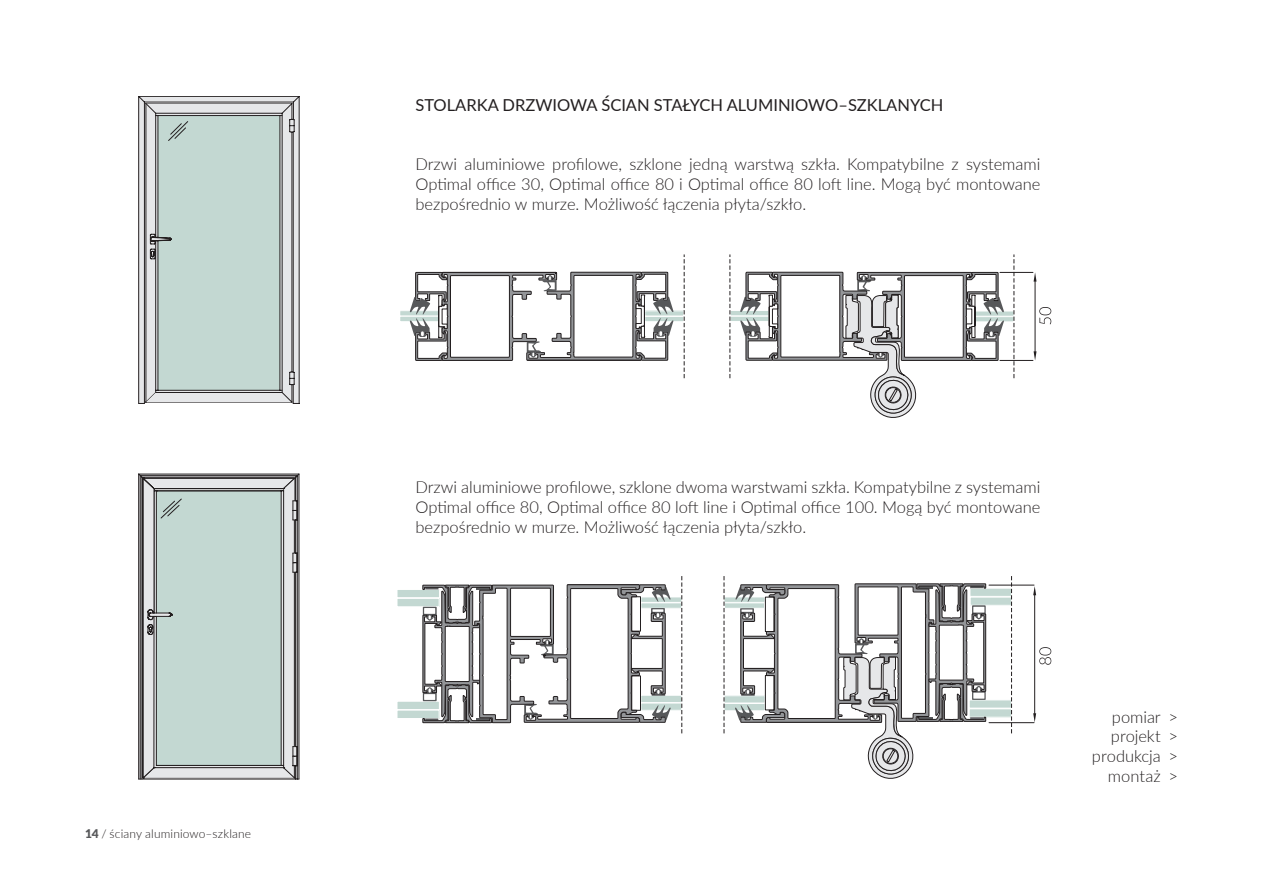
<style>
.page{position:relative;width:1263px;height:893px;background:#fff}
.page>*{position:absolute;margin:0;border:0;box-sizing:border-box;transform-origin:0 0}
.t1{font:300 16.5px/19.8px "Lato";color:#231f20;text-align:justify}
.t2{font:16.5px "Lato";color:#231f20}
.t3{font:300 12px "Lato";letter-spacing:.01em;color:#231f20}
.s1{font-weight:900;color:#57585a}
</style>
<div class="page">
<svg style="left:138px;top:96px;width:162px;height:308px;background:#b7c5c1"></svg>
<svg style="left:138px;top:473px;width:162px;height:306px;background:#b8c5c2"></svg>
<div style="left:645px;top:311px;width:39px;height:5px;background:#c3d8d2"></div>
<div style="left:645px;top:311px;width:39px;height:5px;border:1px solid #fff"></div>
<div style="left:645px;top:316px;width:39px;height:6px;background:#c3d8d2"></div>
<div style="left:645px;top:316px;width:39px;height:6px;border:1px solid #fff"></div>
<div style="left:400px;top:311px;width:39px;height:5px;background:#c3d8d2"></div>
<div style="left:400px;top:310px;width:39px;height:6px;border:1px solid #fff"></div>
<div style="left:400px;top:316px;width:39px;height:6px;background:#c3d8d2"></div>
<div style="left:400px;top:316px;width:39px;height:6px;border:1px solid #fff"></div>
<div style="left:730px;top:310px;width:39px;height:6px;background:#c3d8d2"></div>
<div style="left:730px;top:310px;width:39px;height:6px;border:1px solid #fff"></div>
<div style="left:730px;top:316px;width:39px;height:5px;background:#c3d8d2"></div>
<div style="left:730px;top:316px;width:39px;height:6px;border:1px solid #fff"></div>
<div style="left:975px;top:311px;width:39px;height:5px;background:#c3d8d2"></div>
<div style="left:975px;top:311px;width:39px;height:5px;border:1px solid #fff"></div>
<div style="left:975px;top:317px;width:39px;height:5px;background:#c3d8d2"></div>
<div style="left:975px;top:316px;width:39px;height:6px;border:1px solid #fff"></div>
<hr style="left:1000px;top:360px;width:33px;height:1px;background:#231f20">
<hr style="left:1000px;top:272px;width:33px;height:1px;background:#231f20">
<svg style="left:410px;top:272px;width:263px;height:89px"></svg>
<svg style="left:1014px;top:254px;width:1px;height:124px"></svg>
<svg style="left:730px;top:254px;width:1px;height:124px"></svg>
<svg style="left:684px;top:254px;width:1px;height:124px"></svg>
<svg style="left:740px;top:272px;width:264px;height:146px"></svg>
<div style="left:641px;top:597px;width:41px;height:5px;background:#c3d8d2"></div>
<div style="left:641px;top:597px;width:41px;height:6px;border:1px solid #fff"></div>
<div style="left:641px;top:703px;width:41px;height:7px;background:#c3d8d2"></div>
<div style="left:641px;top:703px;width:41px;height:7px;border:1px solid #fff"></div>
<div style="left:641px;top:695px;width:41px;height:7px;background:#c3d8d2"></div>
<div style="left:641px;top:695px;width:41px;height:8px;border:1px solid #fff"></div>
<div style="left:641px;top:603px;width:41px;height:5px;background:#c3d8d2"></div>
<div style="left:641px;top:603px;width:41px;height:5px;border:1px solid #fff"></div>
<svg style="left:681px;top:576px;width:1px;height:157px"></svg>
<svg style="left:724px;top:576px;width:288px;height:203px"></svg>
<svg style="left:397px;top:584px;width:274px;height:139px"></svg>
<svg style="left:1039px;top:307px;width:12px;height:17px"></svg>
<hr style="left:1035px;top:281px;width:1px;height:71px;background:#231f20">
<svg style="left:1033px;top:272px;width:3px;height:10px"></svg>
<svg style="left:1033px;top:351px;width:3px;height:9px"></svg>
<hr style="left:989px;top:585px;width:45px;height:1px;background:#231f20">
<hr style="left:989px;top:722px;width:45px;height:1px;background:#231f20">
<svg style="left:1039px;top:647px;width:12px;height:18px"></svg>
<hr style="left:1034px;top:595px;width:1px;height:119px;background:#231f20">
<svg style="left:1033px;top:586px;width:3px;height:9px"></svg>
<svg style="left:1033px;top:713px;width:3px;height:9px"></svg>
<p class="t3" style="left:85px;top:825px;width:168px"><span class="s1">14</span> / ściany aluminiowo–szklane</p>
<p class="t2" style="left:415px;top:93px;width:529px">STOLARKA DRZWIOWA ŚCIAN STAŁYCH ALUMINIOWO–SZKLANYCH</p>
<p class="t1" style="left:415px;top:154px;width:627px">Drzwi aluminiowe profilowe, szklone jedną warstwą szkła. Kompatybilne z systemami Optimal office 30, Optimal office 80 i Optimal office 80 loft line. Mogą być montowane bezpośrednio w murze. Możliwość łączenia płyta/szkło.</p>
<p class="t1" style="left:415px;top:476px;width:627px">Drzwi aluminiowe profilowe, szklone dwoma warstwami szkła. Kompatybilne z systemami Optimal office 80, Optimal office 80 loft line i Optimal office 100. Mogą być montowane bezpośrednio w murze. Możliwość łączenia płyta/szkło.</p>
<p class="t1" style="left:1112px;top:706px;width:68px">pomiar &gt;</p>
<p class="t1" style="left:1111px;top:726px;width:69px">projekt &gt;</p>
<p class="t1" style="left:1092px;top:746px;width:87px">produkcja &gt;</p>
<p class="t1" style="left:1108px;top:765px;width:71px">montaż &gt;</p>
</div>
